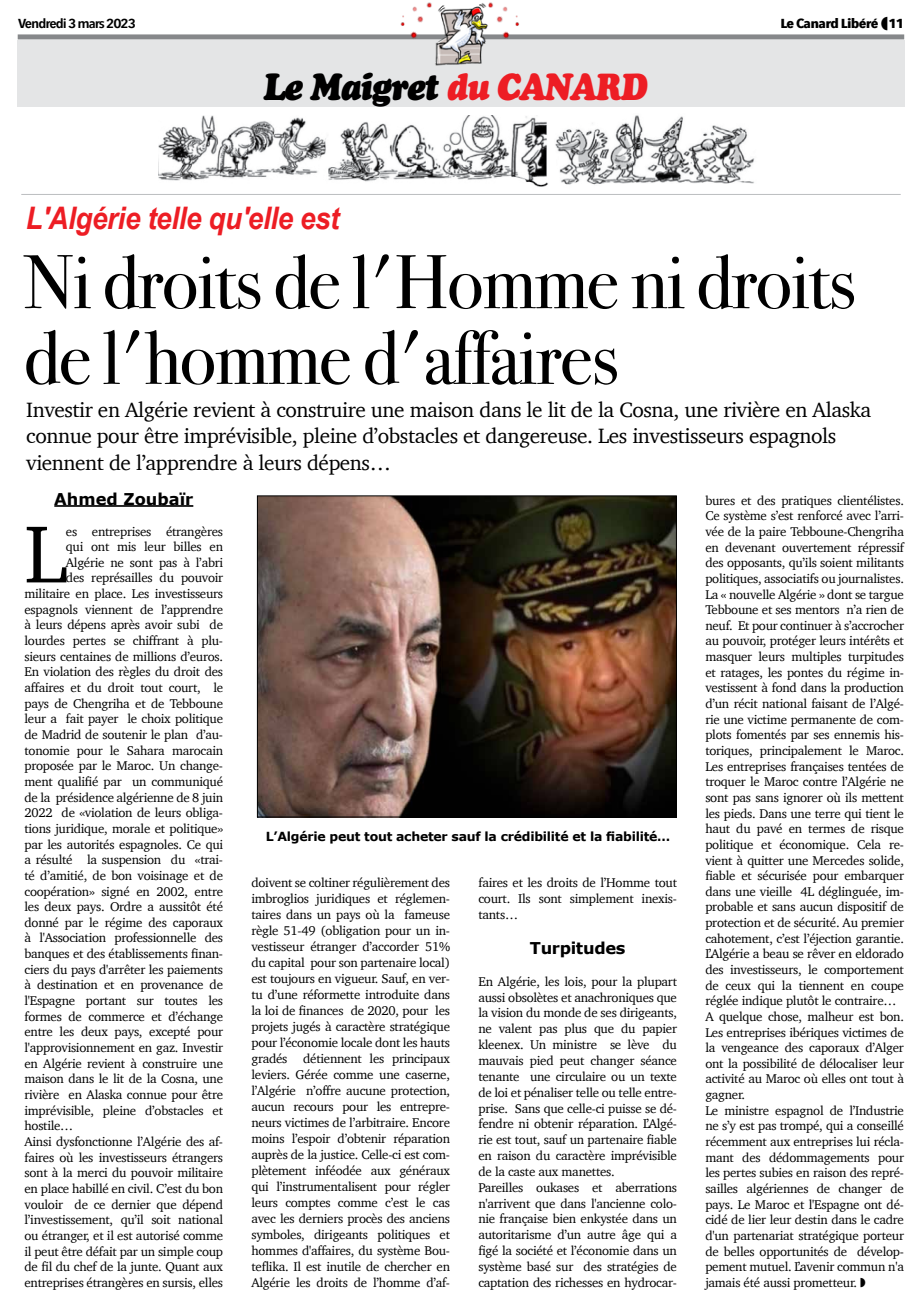
<style>
.page{position:relative;width:922px;height:1312px;background:#fff}
.page>*{position:absolute;margin:0;border:0;box-sizing:border-box;transform-origin:0 0}
.t1{font:82.75px "Charter";color:#000}
.t2{font:76.25px/75.6px "Bodoni Svty Two ITCTT";letter-spacing:-.02em;color:#000}
.t3{font:italic 37.5px "Cooper Black Std";letter-spacing:-.04em;color:#000;scale:.9 1}
.t4{font:italic 700 31px "Arial Narrow";letter-spacing:-.01em;color:#ed1d24;scale:1.09 1}
.t5{font:21.25px/26.2px "Charter";letter-spacing:-.02em;color:#000}
.t6{font:700 16.25px "Verdana";color:#000}
.t7{font:700 16.25px "Verdana";letter-spacing:-.02em;color:#000}
.t8{font:13px/15.6px "Charter";letter-spacing:-.02em;color:#000;text-align:justify}
.t9{font:600 13px "Avenir Next Condensed";letter-spacing:-.06em;color:#000;scale:1.25 1}
.t10{font:700 13px "Avenir Next Condensed";letter-spacing:-.04em;color:#000;scale:1.25 1}
.t11{font:700 12.5px "Verdana";letter-spacing:-.02em;color:#000}
.s1{color:#ed1d24}
</style>
<div class="page">
<img style="left:159px;top:116px;width:389px;height:71px">
<img style="left:555px;top:115px;width:200px;height:70px">
<div style="left:17px;top:40px;width:887px;height:67px;background:#e4e5e6"></div>
<hr style="left:21px;top:194px;width:879px;height:1px;background:#bcbec0">
<div style="left:18px;top:34px;width:886px;height:5px;background:#86888a"></div>
<img style="left:395px;top:2px;width:131px;height:64px">
<hr style="left:54px;top:505px;width:139px;height:1px;background:#000">
<img style="left:259px;top:497px;width:415px;height:318px">
<div style="left:257px;top:495px;width:419px;height:322px;border:1px solid #000"></div>
<p class="t9" style="left:18px;top:12px;width:96px">Vendredi 3 mars2023</p>
<p class="t10" style="left:780px;top:15px;width:100px">Le Canard Libéré 11</p>
<h3 class="t3" style="left:263px;top:64px;width:428px">Le Maigret <span class="s1">du CANARD</span></h3>
<h3 class="t4" style="left:26px;top:195px;width:289px">L'Algérie telle qu'elle est</h3>
<h2 class="t2" style="left:24px;top:236px;width:833px">Ni droits de l'Homme ni droits de l'homme d'affaires</h2>
<h3 class="t5" style="left:26px;top:396px;width:846px">Investir en Algérie revient à construire une maison dans le lit de la Cosna, une rivière en Alaska connue pour être imprévisible, pleine d’obstacles et dangereuse. Les investisseurs espagnols viennent de l’apprendre à leurs dépens…</h3>
<p class="t6" style="left:54px;top:488px;width:140px">Ahmed Zoubaïr</p>
<h1 class="t1" style="left:25px;top:482px;width:45px">L</h1>
<p class="t8" style="left:66px;top:523px;width:159px">es entreprises étrangères</p>
<p class="t8" style="left:66px;top:538px;width:159px">qui ont mis leur billes en</p>
<p class="t8" style="left:66px;top:554px;width:159px">Algérie ne sont pas à l’abri</p>
<p class="t8" style="left:66px;top:570px;width:159px">des représailles du pouvoir</p>
<p class="t8" style="left:25px;top:585px;width:200px">militaire en place. Les investisseurs</p>
<p class="t8" style="left:25px;top:601px;width:200px">espagnols viennent de l’apprendre</p>
<p class="t8" style="left:25px;top:616px;width:200px">à leurs dépens après avoir subi de</p>
<p class="t8" style="left:25px;top:632px;width:200px">lourdes pertes se chiffrant à plu-</p>
<p class="t8" style="left:25px;top:648px;width:200px">sieurs centaines de millions d’euros.</p>
<p class="t8" style="left:25px;top:663px;width:200px">En violation des règles du droit des</p>
<p class="t8" style="left:25px;top:679px;width:200px">affaires et du droit tout court, le</p>
<p class="t8" style="left:25px;top:695px;width:200px">pays de Chengriha et de Tebboune</p>
<p class="t8" style="left:25px;top:710px;width:200px">leur a fait payer le choix politique</p>
<p class="t8" style="left:25px;top:726px;width:200px">de Madrid de soutenir le plan d’au-</p>
<p class="t8" style="left:25px;top:742px;width:200px">tonomie pour le Sahara marocain</p>
<p class="t8" style="left:25px;top:757px;width:200px">proposée par le Maroc. Un change-</p>
<p class="t8" style="left:25px;top:773px;width:200px">ment qualifié par un communiqué</p>
<p class="t8" style="left:25px;top:789px;width:200px">de la présidence algérienne de 8 juin</p>
<p class="t8" style="left:25px;top:804px;width:200px">2022 de «violation de leurs obliga-</p>
<p class="t8" style="left:25px;top:820px;width:200px">tions juridique, morale et politique»</p>
<p class="t8" style="left:25px;top:835px;width:200px">par les autorités espagnoles. Ce qui</p>
<p class="t8" style="left:25px;top:851px;width:200px">a résulté la suspension du «trai-</p>
<p class="t8" style="left:25px;top:867px;width:200px">té d’amitié, de bon voisinage et de</p>
<p class="t8" style="left:25px;top:882px;width:200px">coopération» signé en 2002, entre</p>
<p class="t8" style="left:25px;top:898px;width:200px">les deux pays. Ordre a aussitôt été</p>
<p class="t8" style="left:25px;top:914px;width:200px">donné par le régime des caporaux</p>
<p class="t8" style="left:25px;top:929px;width:200px">à l'Association professionnelle des</p>
<p class="t8" style="left:25px;top:945px;width:200px">banques et des établissements finan-</p>
<p class="t8" style="left:25px;top:961px;width:200px">ciers du pays d'arrêter les paiements</p>
<p class="t8" style="left:25px;top:976px;width:200px">à destination et en provenance de</p>
<p class="t8" style="left:25px;top:992px;width:200px">l'Espagne portant sur toutes les</p>
<p class="t8" style="left:25px;top:1008px;width:200px">formes de commerce et d’échange</p>
<p class="t8" style="left:25px;top:1023px;width:200px">entre les deux pays, excepté pour</p>
<p class="t8" style="left:25px;top:1039px;width:200px">l'approvisionnement en gaz. Investir</p>
<p class="t8" style="left:25px;top:1054px;width:200px">en Algérie revient à construire une</p>
<p class="t8" style="left:25px;top:1070px;width:200px">maison dans le lit de la Cosna, une</p>
<p class="t8" style="left:25px;top:1086px;width:200px">rivière en Alaska connue pour être</p>
<p class="t8" style="left:25px;top:1101px;width:200px">imprévisible, pleine d’obstacles et</p>
<p class="t8" style="left:25px;top:1117px;width:50px">hostile…</p>
<p class="t8" style="left:25px;top:1133px;width:200px">Ainsi dysfonctionne l’Algérie des af-</p>
<p class="t8" style="left:25px;top:1148px;width:200px">faires où les investisseurs étrangers</p>
<p class="t8" style="left:25px;top:1164px;width:200px">sont à la merci du pouvoir militaire</p>
<p class="t8" style="left:25px;top:1180px;width:200px">en place habillé en civil. C’est du bon</p>
<p class="t8" style="left:25px;top:1195px;width:200px">vouloir de ce dernier que dépend</p>
<p class="t8" style="left:25px;top:1211px;width:200px">l’investissement, qu’il soit national</p>
<p class="t8" style="left:25px;top:1227px;width:200px">ou étranger, et il est autorisé comme</p>
<p class="t8" style="left:25px;top:1242px;width:200px">il peut être défait par un simple coup</p>
<p class="t8" style="left:25px;top:1258px;width:200px">de fil du chef de la junte. Quant aux</p>
<p class="t8" style="left:25px;top:1273px;width:200px">entreprises étrangères en sursis, elles</p>
<p class="t11" style="left:266px;top:828px;width:406px">L’Algérie peut tout acheter sauf la crédibilité et la fiabilité…</p>
<p class="t8" style="left:251px;top:874px;width:200px;line-height:16px">doivent se coltiner régulièrement des imbroglios juridiques et réglemen&shy;taires dans un pays où la fameuse règle 51-49 (obligation pour un in&shy;vestisseur étranger d’accorder 51% du capital pour son partenaire local) est toujours en vigueur. Sauf, en ver&shy;tu d’une réformette introduite dans la loi de finances de 2020, pour les projets jugés à caractère stratégique pour l’économie locale dont les hauts gradés détiennent les principaux leviers. Gérée comme une caserne, l’Algérie n’offre aucune protection, aucun recours pour les entrepre&shy;neurs victimes de l’arbitraire. Encore moins l’espoir d’obtenir réparation auprès de la justice. Celle-ci est com&shy;plètement inféodée aux généraux qui l’instrumentalisent pour régler leurs comptes comme c’est le cas avec les derniers procès des anciens symboles, dirigeants politiques et hommes d'affaires, du système Bou&shy;teflika. Il est inutile de chercher en Algérie les droits de l’homme d’af-</p>
<p class="t8" style="left:478px;top:874px;width:200px">faires et les droits de l’Homme tout court. Ils sont simplement inexis&shy;tants…</p>
<p class="t7" style="left:530px;top:937px;width:97px">Turpitudes</p>
<p class="t8" style="left:478px;top:973px;width:200px;text-align:left">En Algérie, les lois, pour la plupart aussi obsolètes et anachroniques que la vision du monde de ses dirigeants, ne valent pas plus que du papier kleenex. Un ministre se lève du mauvais pied peut changer séance tenante une circulaire ou un texte de loi et pénaliser telle ou telle entre&shy;prise. Sans que celle-ci puisse se dé&shy;fendre ni obtenir réparation. L’Algé&shy;rie est tout, sauf un partenaire fiable en raison du caractère imprévisible de la caste aux manettes.<br>Pareilles oukases et aberrations n'arrivent que dans l'ancienne colo&shy;nie française bien enkystée dans un autoritarisme d’un autre âge qui a figé la société et l’économie dans un système basé sur des stratégies de captation des richesses en hydrocar-</p>
<p class="t8" style="left:705px;top:492px;width:200px;text-align:left">bures et des pratiques clientélistes.<br>Ce système s’est renforcé avec l’arri&shy;vée de la paire Tebboune-Chengriha en devenant ouvertement répressif des opposants, qu’ils soient militants politiques, associatifs ou journalistes.<br>La « nouvelle Algérie » dont se targue Tebboune et ses mentors n’a rien de neuf. Et pour continuer à s’accrocher au pouvoir, protéger leurs intérêts et masquer leurs multiples turpitudes et ratages, les pontes du régime in&shy;vestissent à fond dans la production d’un récit national faisant de l’Algé&shy;rie une victime permanente de com&shy;plots fomentés par ses ennemis his&shy;toriques, principalement le Maroc.<br>Les entreprises françaises tentées de troquer le Maroc contre l’Algérie ne sont pas sans ignorer où ils mettent les pieds. Dans une terre qui tient le haut du pavé en termes de risque politique et économique. Cela re&shy;vient à quitter une Mercedes solide, fiable et sécurisée pour embarquer dans une vieille 4L déglinguée, im&shy;probable et sans aucun dispositif de protection et de sécurité. Au premier cahotement, c’est l’éjection garantie.<br>L’Algérie a beau se rêver en eldorado des investisseurs, le comportement de ceux qui la tiennent en coupe réglée indique plutôt le contraire… A quelque chose, malheur est bon.<br>Les entreprises ibériques victimes de la vengeance des caporaux d’Alger ont la possibilité de délocaliser leur activité au Maroc où elles ont tout à gagner.<br>Le ministre espagnol de l’Industrie ne s’y est pas trompé, qui a conseillé récemment aux entreprises lui récla&shy;mant des dédommagements pour les pertes subies en raison des repré&shy;sailles algériennes de changer de pays. Le Maroc et l'Espagne ont dé&shy;cidé de lier leur destin dans le cadre d'un partenariat stratégique porteur de belles opportunités de dévelop&shy;pement mutuel. L’avenir commun n'a jamais été aussi prometteur.</p>
</div>
